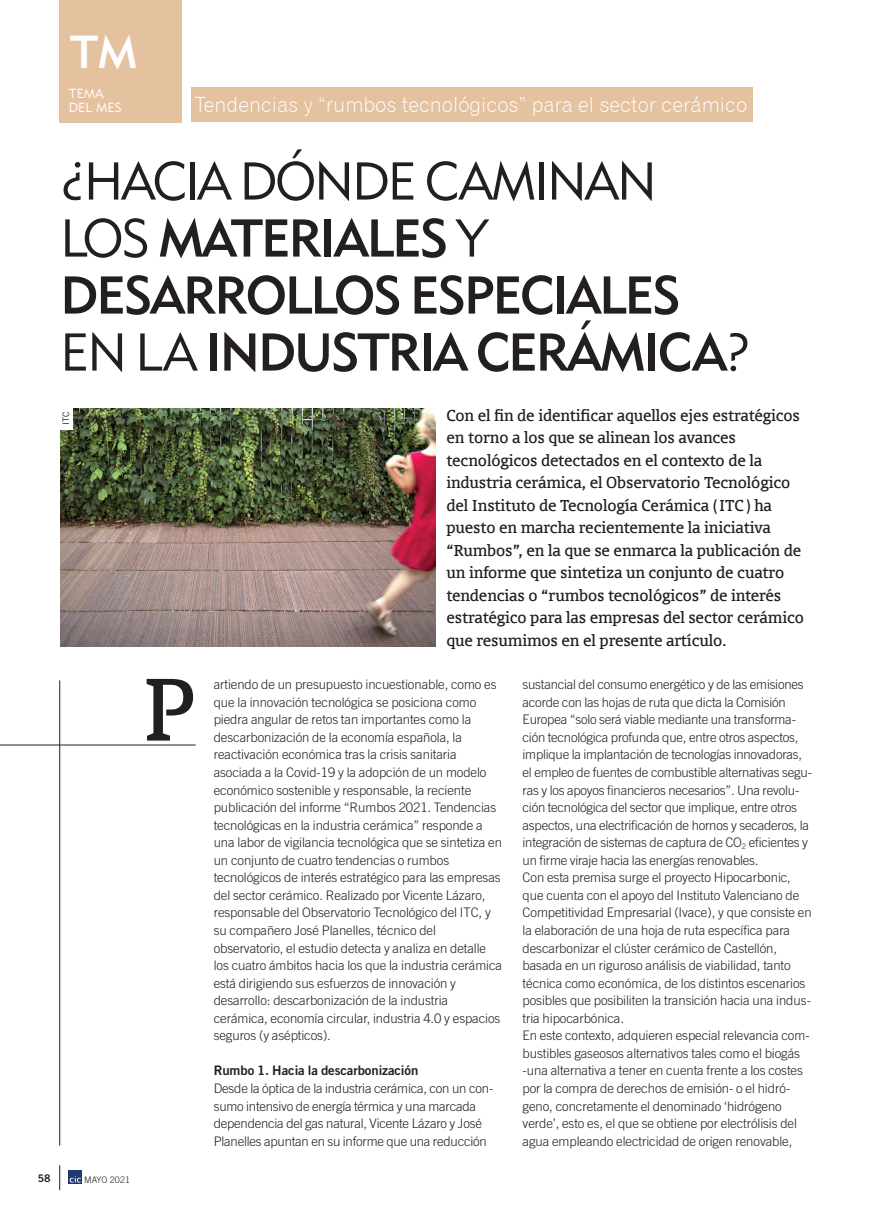
<style>
.page{position:relative;width:893px;height:1212px;background:#fff}
.page>*{position:absolute;margin:0;border:0;box-sizing:border-box;transform-origin:0 0}
.t1{font:84px "Union";color:#231f20}
.TÍTULO{font:52.5px "Geometric 415 BT Medium A";letter-spacing:-.035em;color:#231f20}
.TÍTULO-2{font:52.5px "Geometric 415 BT Lite A";letter-spacing:-.035em;color:#231f20}
.t2{font:46.05px "Geometric 415 BT Medium A";color:#fff}
.CINTILLO{font:21px "Gothic 720 BT Light B";color:#fff}
.ENTRADILLA{font:15px/22.5px "Union";letter-spacing:-.005em;color:#231f20}
.cuerpo_de_texto{font:300 13.2px/17.5px "Trade Gothic LT Std";letter-spacing:-.005em;color:#231f20}
.ENTRADILLA-2{font:300 13.2px/17.5px "Trade Gothic LT Std";letter-spacing:-.005em;color:#231f20}
.Ladillo{font:13.2px "Trade Gothic LT Std Bd 2";letter-spacing:-.005em;color:#231f20}
.t3{font:13.05px "Geometric 415 BT Lite A";color:#fff}
.t4{font:10.5px "Trade Gothic LT Std Bd 2";color:#231f20}
.t5{font:300 9px "Trade Gothic LT Std";color:#231f20}
.t6{font:9px "Trade Gothic";color:#231f20}
.s1{font-family:"Geometric 415 BT Lite A"}
</style>
<div class="page">
<svg style="left:59px;top:1165px;width:1px;height:25px"></svg>
<div style="left:68px;top:1170px;width:14px;height:13px;background:#223a70"></div>
<svg style="left:70px;top:1176px;width:11px;height:6px"></svg>
<div style="left:60px;top:0;width:122px;height:122px;background:#e4c19f"></div>
<div style="left:191px;top:87px;width:562px;height:35px;background:#e4c19f"></div>
<hr style="left:59px;top:680px;width:1px;height:465px;background:#231f20">
<hr style="left:0;top:745px;width:196px;height:1px;background:#231f20">
<img style="left:60px;top:408px;width:376px;height:238px">
<div style="left:59px;top:407px;width:14px;height:23px;background:#fff"></div>
<p class="t2" style="left:70px;top:24px;width:69px">TM</p>
<p class="t3" style="left:69px;top:85px;width:36px">TEMA</p>
<p class="t3" style="left:69px;top:100px;width:54px">DEL MES</p>
<p class="CINTILLO" style="left:196px;top:92px;width:553px">Tendencias y “rumbos tecnológicos” para el sector cerámico</p>
<p class="TÍTULO-2" style="left:60px;top:149px;width:598px">¿HACIA DÓNDE CAMINAN</p>
<p class="TÍTULO" style="left:60px;top:206px;width:429px"><span class="s1">LOS</span> MATERIALES <span class="s1">Y</span></p>
<p class="TÍTULO" style="left:60px;top:263px;width:622px">DESARROLLOS ESPECIALES</p>
<p class="TÍTULO" style="left:60px;top:320px;width:692px"><span class="s1">EN LA</span> INDUSTRIA CERÁMICA<span class="s1">?</span></p>
<p class="ENTRADILLA" style="left:446px;top:403px;width:359px">Con el fin de identificar aquellos ejes estratégicos en torno a los que se alinean los avances tecnológicos detectados en el contexto de la industria cerámica, el Observatorio Tecnológico del Instituto de Tecnología Cerámica (ITC) ha puesto en marcha recientemente la iniciativa “Rumbos”, en la que se enmarca la publicación de un informe que sintetiza un conjunto de cuatro tendencias o “rumbos tecnológicos” de interés estratégico para las empresas del sector cerámico que resumimos en el presente artículo.</p>
<p class="t6" style="left:61px;top:425px;width:15px;rotate:-90deg">ITC</p>
<p class="t4" style="left:38px;top:1172px;width:14px">58</p>
<p class="t5" style="left:84px;top:1174px;width:47px">MAYO 2021</p>
<p class="t1" style="left:143px;top:656px;width:54px">P</p>
<p class="cuerpo_de_texto" style="left:523px;top:676px;width:291px">sustancial del consumo energético y de las emisiones acorde con las hojas de ruta que dicta la Comisión Europea “solo será viable mediante una transforma&shy;ción tecnológica profunda que, entre otros aspectos, implique la implantación de tecnologías innovadoras, el empleo de fuentes de combustible alternativas segu&shy;ras y los apoyos financieros necesarios”. Una revolu&shy;ción tecnológica del sector que implique, entre otros aspectos, una electrificación de hornos y secaderos, la integración de sistemas de captura de CO<sub>2</sub> eficientes y un firme viraje hacia las energías renovables.</p>
<p class="cuerpo_de_texto" style="left:523px;top:869px;width:291px">Con esta premisa surge el proyecto Hipocarbonic, que cuenta con el apoyo del Instituto Valenciano de Competitividad Empresarial (Ivace), y que consiste en la elaboración de una hoja de ruta específica para descarbonizar el clúster cerámico de Castellón, basada en un riguroso análisis de viabilidad, tanto técnica como económica, de los distintos escenarios posibles que posibiliten la transición hacia una indus&shy;tria hipocarbónica.</p>
<p class="cuerpo_de_texto" style="left:523px;top:1027px;width:289px">En este contexto, adquieren especial relevancia com&shy;bustibles gaseosos alternativos tales como el biogás -una alternativa a tener en cuenta frente a los costes por la compra de derechos de emisión- o el hidró&shy;geno, concretamente el denominado ‘hidrógeno verde’, esto es, el que se obtiene por electrólisis del agua empleando electricidad de origen renovable,</p>
<p class="ENTRADILLA-2" style="left:214px;top:676px;width:290px">artiendo de un presupuesto incuestionable, como es que la innovación tecnológica se posiciona como piedra angular de retos tan importantes como la descarbonización de la economía española, la reactivación económica tras la crisis sanitaria asociada a la Covid-19 y la adopción de un modelo económico sostenible y responsable, la reciente publicación del informe “Rumbos 2021. Tendencias tecnológicas en la industria cerámica” responde a una labor de vigilancia tecnológica que se sintetiza en un conjunto de cuatro tendencias o rumbos tecnológicos de interés estratégico para las empresas del sector cerámico. Realizado por Vicente Lázaro, responsable del Observatorio Tecnológico del ITC, y su compañero José Planelles, técnico del observatorio, el estudio detecta y analiza en detalle los cuatro ámbitos hacia los que la industria cerámica está dirigiendo sus esfuerzos de innovación y desarrollo: descarbonización de la industria cerámica, economía circular, industria 4.0 y espacios seguros (y asépticos).</p>
<p class="Ladillo" style="left:214px;top:1062px;width:206px">Rumbo 1. Hacia la descarbonización</p>
<p class="cuerpo_de_texto" style="left:214px;top:1079px;width:281px">Desde la óptica de la industria cerámica, con un con&shy;sumo intensivo de energía térmica y una marcada dependencia del gas natural, Vicente Lázaro y José Planelles apuntan en su informe que una reducción</p>
</div>
